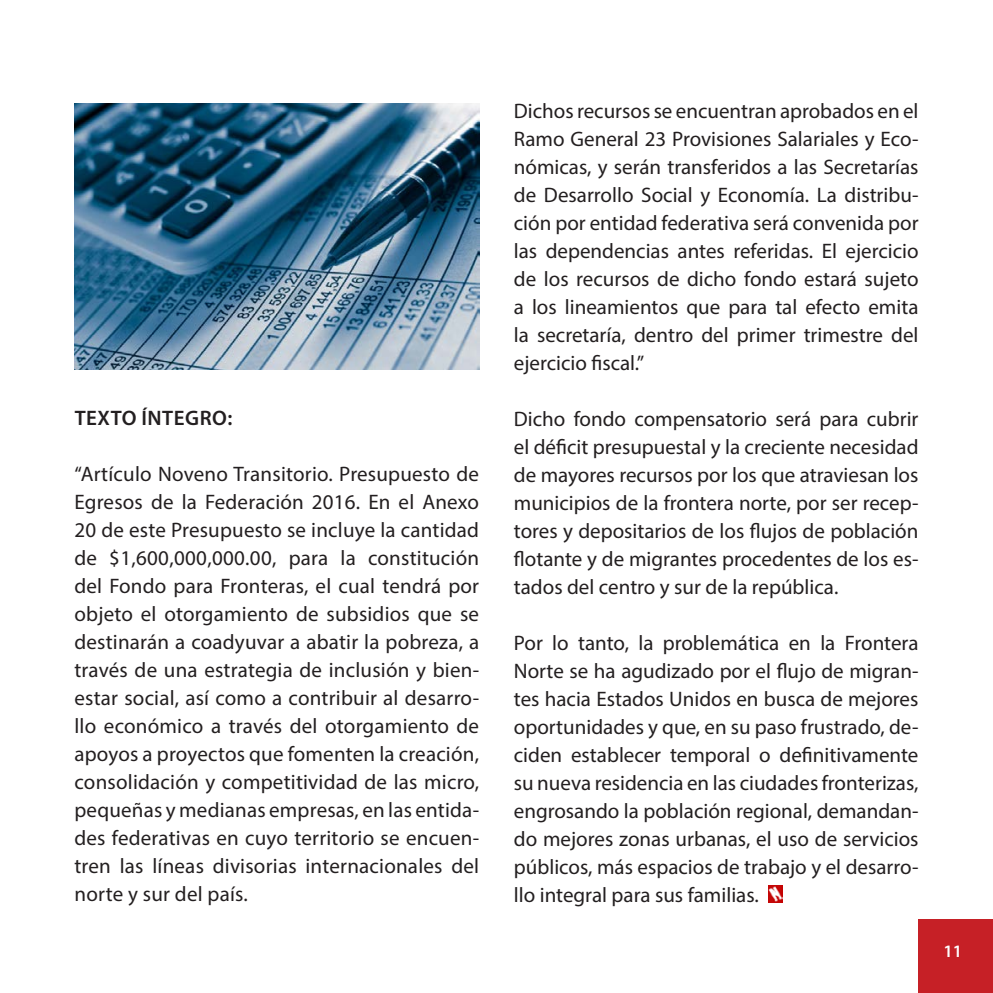
<style>
.page{position:relative;width:993px;height:993px;background:#fff}
.page>*{position:absolute;margin:0;border:0;box-sizing:border-box;transform-origin:0 0}
.t1{font:21px/28px "Myriad Pro";color:#231f20;text-align:justify}
.t2{font:600 21px "Myriad Pro";letter-spacing:.025em;color:#231f20}
.t3{font:600 17.5px "Myriad Pro";color:#fff}
</style>
<div class="page">
<div style="left:918px;top:918px;width:74px;height:74px;background:#c62026"></div>
<img style="left:74px;top:103px;width:405px;height:267px">
<img style="left:768px;top:885px;width:13px;height:17px">
<p class="t2" style="left:75px;top:404px;width:159px">TEXTO ÍNTEGRO:</p>
<p class="t1" style="left:74px;top:459px;width:406px">“Artículo Noveno Transitorio. Presupuesto de Egresos de la Federación 2016. En el Anexo 20 de este Presupuesto se incluye la cantidad de $1,600,000,000.00, para la constitución del Fondo para Fronteras, el cual tendrá por objeto el otorgamiento de subsidios que se destinarán a coadyuvar a abatir la pobreza, a través de una estrategia de inclusión y bien&shy;estar social, así como a contribuir al desarro&shy;llo económico a través del otorgamiento de apoyos a proyectos que fomenten la creación, consolidación y competitividad de las micro, pequeñas y medianas empresas, en las entida&shy;des federativas en cuyo territorio se encuen&shy;tren las líneas divisorias internacionales del norte y sur del país.</p>
<p class="t1" style="left:513px;top:96px;width:406px">Dichos recursos se encuentran aprobados en el Ramo General 23 Provisiones Salariales y Eco&shy;nómicas, y serán transferidos a las Secretarías de Desarrollo Social y Economía. La distribu&shy;ción por entidad federativa será convenida por las dependencias antes referidas. El ejercicio de los recursos de dicho fondo estará sujeto a los lineamientos que para tal efecto emita la secretaría, dentro del primer trimestre del ejercicio fiscal.”</p>
<p class="t1" style="left:513px;top:404px;width:406px">Dicho fondo compensatorio será para cubrir el déficit presupuestal y la creciente necesidad de mayores recursos por los que atraviesan los municipios de la frontera norte, por ser recep&shy;tores y depositarios de los flujos de población flotante y de migrantes procedentes de los es&shy;tados del centro y sur de la república.</p>
<p class="t1" style="left:513px;top:628px;width:406px">Por lo tanto, la problemática en la Frontera Norte se ha agudizado por el flujo de migran&shy;tes hacia Estados Unidos en busca de mejores oportunidades y que, en su paso frustrado, de&shy;ciden establecer temporal o definitivamente su nueva residencia en las ciudades fronterizas, engrosando la población regional, demandan&shy;do mejores zonas urbanas, el uso de servicios públicos, más espacios de trabajo y el desarro&shy;llo integral para sus familias.</p>
<p class="t3" style="left:943px;top:939px;width:20px">11</p>
</div>
